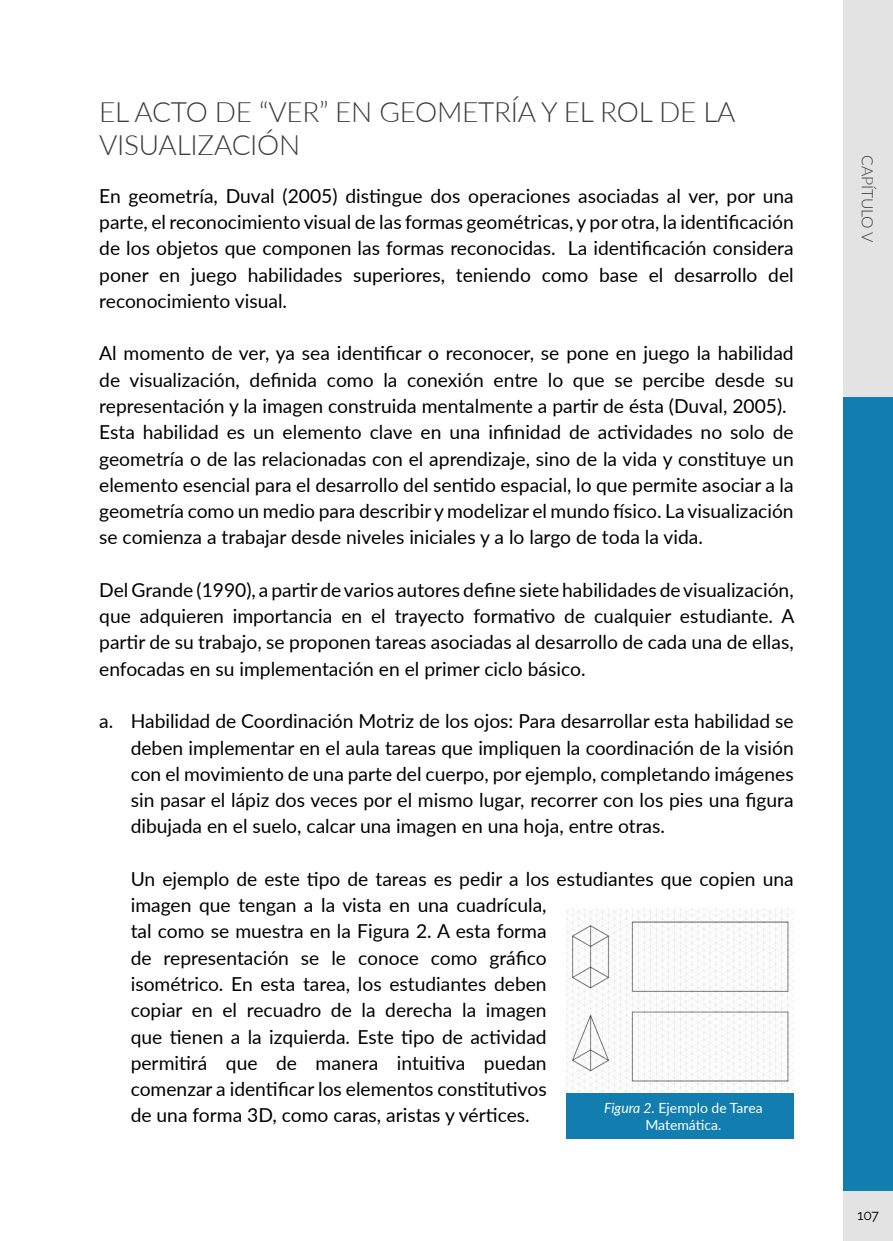
<style>
.page{position:relative;width:893px;height:1241px;background:#fff}
.page>*{position:absolute;margin:0;border:0;box-sizing:border-box;transform-origin:0 0}
.t1{font:300 28px/33.6px "Lato";letter-spacing:-.01em;color:#3c3c3b}
.t2{font:19.25px/26.2px "Lato";color:#000;text-align:justify}
.t3{font:300 15.75px "Lato";letter-spacing:-.01em;color:#3c3c3b}
.t4{font:14px/16.8px "Lato";color:#fff;text-align:center}
.t5{font:14px "Raleway";color:#000}
.s1{font-style:italic}
</style>
<div class="page">
<div style="left:843px;top:397px;width:50px;height:843px;background:#127eb0"></div>
<div style="left:843px;top:0;width:50px;height:397px;background:#e3e3e3"></div>
<div style="left:843px;top:1191px;width:50px;height:49px;background:#e3e3e3"></div>
<img style="left:567px;top:908px;width:227px;height:184px">
<div style="left:567px;top:1092px;width:227px;height:45px;background:#127eb0"></div>
<h1 class="t1" style="left:99px;top:94px;width:638px">EL ACTO DE “VER” EN GEOMETRÍA Y EL ROL DE LA<br>VISUALIZACIÓN</h1>
<p class="t2" style="left:99px;top:182px;width:696px">En geometría, Duval (2005) distingue dos operaciones asociadas al ver, por una parte, el reconocimiento visual de las formas geométricas, y por otra, la identificación de los objetos que componen las formas reconocidas. La identificación considera poner en juego habilidades superiores, teniendo como base el desarrollo del reconocimiento visual.</p>
<p class="t2" style="left:99px;top:339px;width:696px;text-align:left">Al momento de ver, ya sea identificar o reconocer, se pone en juego la habilidad de visualización, definida como la conexión entre lo que se percibe desde su representación y la imagen construida mentalmente a partir de ésta (Duval, 2005).<br>Esta habilidad es un elemento clave en una infinidad de actividades no solo de geometría o de las relacionadas con el aprendizaje, sino de la vida y constituye un elemento esencial para el desarrollo del sentido espacial, lo que permite asociar a la geometría como un medio para describir y modelizar el mundo físico. La visualización se comienza a trabajar desde niveles iniciales y a lo largo de toda la vida.</p>
<p class="t2" style="left:99px;top:576px;width:697px">Del Grande (1990), a partir de varios autores define siete habilidades de visualización, que adquieren importancia en el trayecto formativo de cualquier estudiante. A partir de su trabajo, se proponen tareas asociadas al desarrollo de cada una de ellas, enfocadas en su implementación en el primer ciclo básico.</p>
<p class="t2" style="left:131px;top:707px;width:664px;text-indent:-31px">a. Habilidad de Coordinación Motriz de los ojos: Para desarrollar esta habilidad se deben implementar en el aula tareas que impliquen la coordinación de la visión con el movimiento de una parte del cuerpo, por ejemplo, completando imágenes sin pasar el lápiz dos veces por el mismo lugar, recorrer con los pies una figura dibujada en el suelo, calcar una imagen en una hoja, entre otras.</p>
<p class="t2" style="left:131px;top:864px;width:664px;text-align:left">Un ejemplo de este tipo de tareas es pedir a los estudiantes que copien una imagen que tengan a la vista en una cuadrícula,<br>tal como se muestra en la Figura 2. A esta forma<br>de representación se le conoce como gráfico<br>isométrico. En esta tarea, los estudiantes deben<br>copiar en el recuadro de la derecha la imagen<br>que tienen a la izquierda. Este tipo de actividad<br>permitirá que de manera intuitiva puedan<br>comenzar a identificar los elementos constitutivos<br>de una forma 3D, como caras, aristas y vértices.</p>
<p class="t4" style="left:604px;top:1099px;width:160px"><span class="s1">Figura 2.</span> Ejemplo de Tarea<br>Matemática.</p>
<p class="t3" style="left:878px;top:155px;width:89px;rotate:90deg">CAPÍTULO V</p>
<p class="t5" style="left:857px;top:1206px;width:23px">107</p>
</div>
